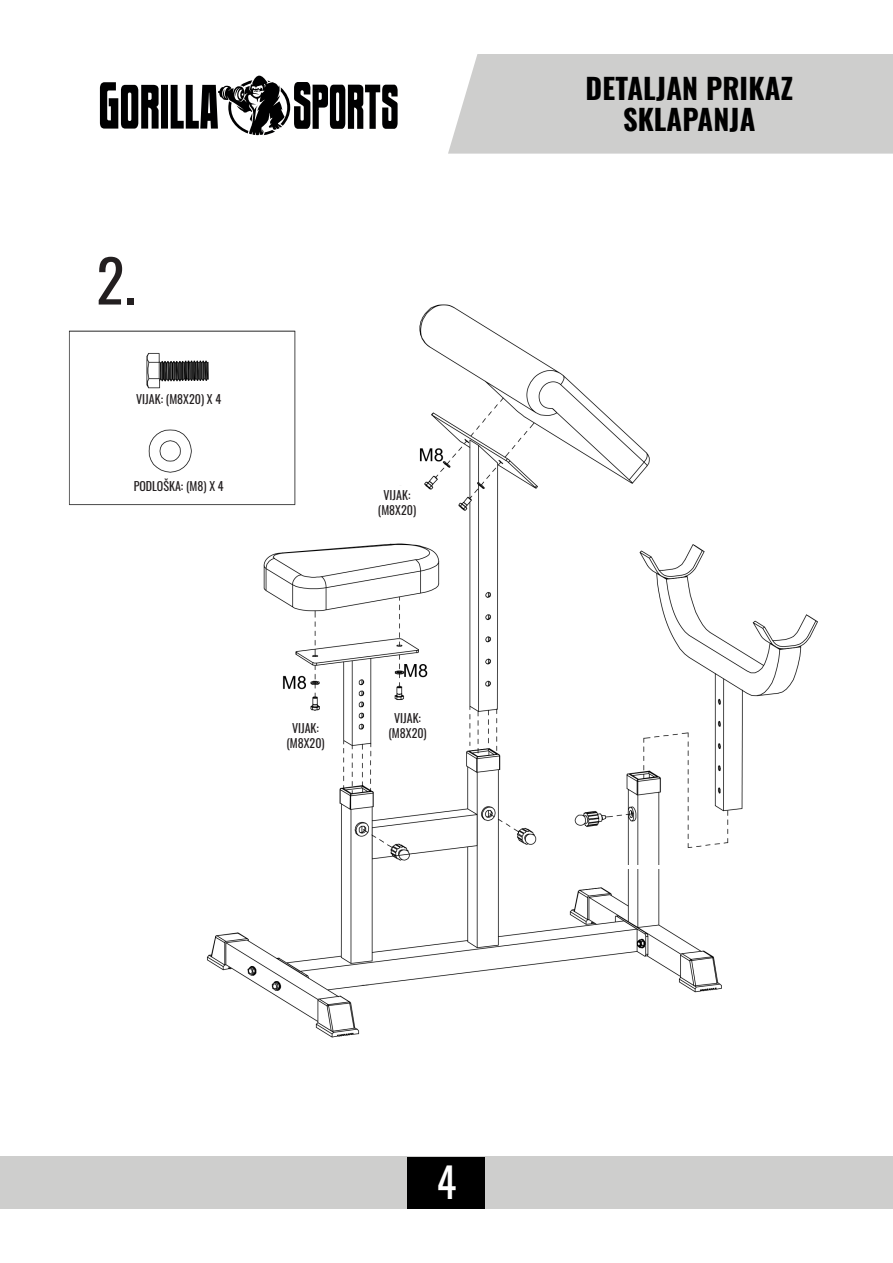
<style>
.page{position:relative;width:893px;height:1263px;background:#fff}
.page>*{position:absolute;margin:0;border:0;box-sizing:border-box;transform-origin:0 0}
.t1{font:58.5px "Oswald";color:#231f20}
.t2{font:40.5px "Oswald";color:#fff}
.t3{font:700 28.5px "Oswald";letter-spacing:.01em;color:#000}
.t4{font:12px "Oswald";color:#231f20}
</style>
<div class="page">
<img style="left:68px;top:304px;width:750px;height:734px">
<div style="left:448px;top:54px;width:445px;height:100px;background:#cececd"></div>
<div style="left:0;top:1156px;width:892px;height:53px;background:#cececd"></div>
<div style="left:408px;top:1157px;width:77px;height:51px;background:#000"></div>
<svg style="left:100px;top:76px;width:298px;height:59px"></svg>
<hr style="left:614px;top:865px;width:57px;height:3px;background:#fff">
<hr style="left:672px;top:867px;width:58px;height:3px;background:#fff">
<p class="t1" style="left:96px;top:229px;width:40px">2.</p>
<p class="t4" style="left:136px;top:388px;width:87px">VIJAK: (M8X20) X 4</p>
<p class="t4" style="left:134px;top:475px;width:92px">PODLOŠKA: (M8) X 4</p>
<p class="t4" style="left:383px;top:484px;width:28px">VIJAK:</p>
<p class="t4" style="left:378px;top:499px;width:40px">(M8X20)</p>
<p class="t4" style="left:292px;top:717px;width:28px">VIJAK:</p>
<p class="t4" style="left:286px;top:732px;width:40px">(M8X20)</p>
<p class="t4" style="left:394px;top:707px;width:28px">VIJAK:</p>
<p class="t4" style="left:388px;top:722px;width:40px">(M8X20)</p>
<p class="t3" style="left:585px;top:63px;width:209px">DETALJAN PRIKAZ</p>
<p class="t3" style="left:623px;top:94px;width:134px">SKLAPANJA</p>
<p class="t2" style="left:437px;top:1147px;width:21px">4</p>
</div>
